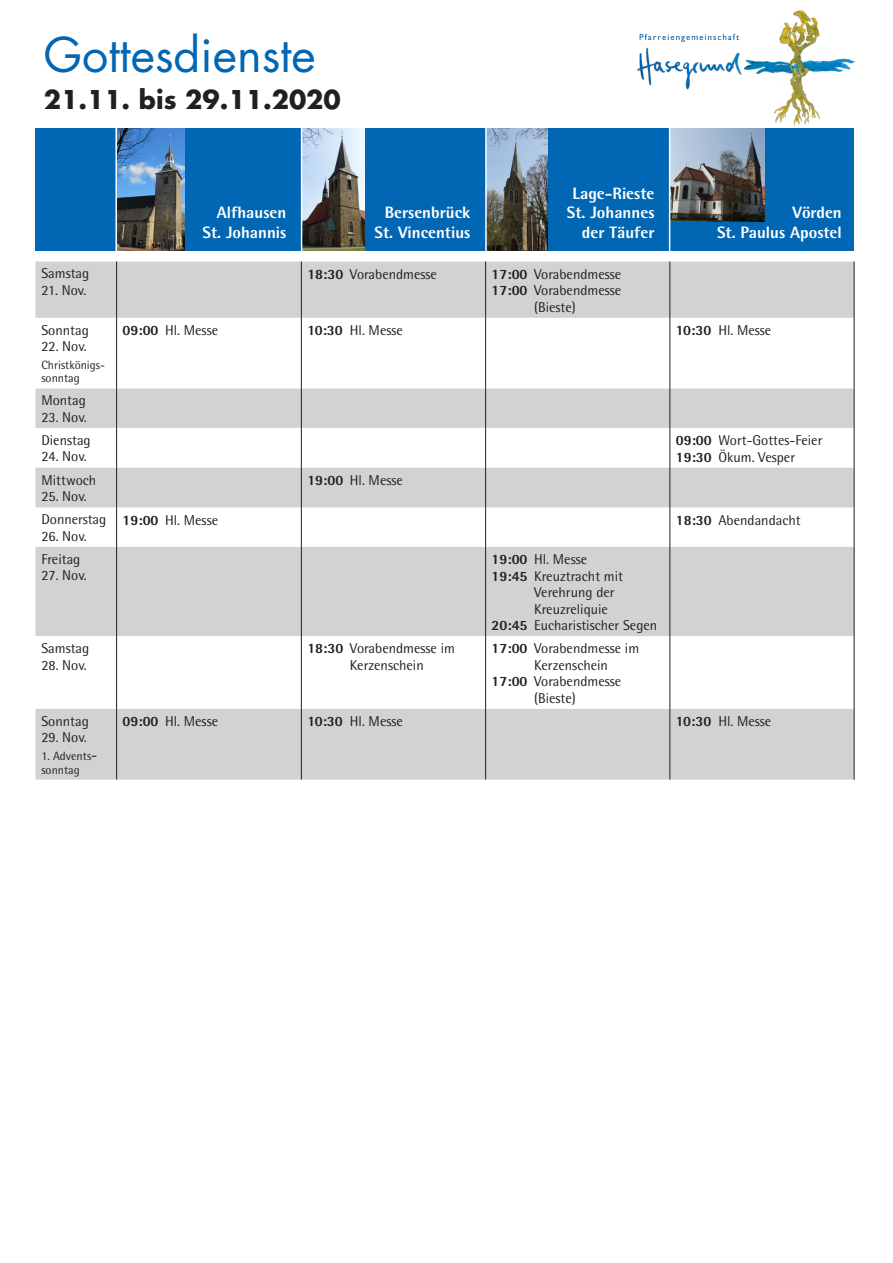
<style>
.page{position:relative;width:893px;height:1263px;background:#fff}
.page>*{position:absolute;margin:0;border:0;box-sizing:border-box;transform-origin:0 0}
.t1{font:46.65px "Futura LT Pro";color:#0166b3}
.t2{font:700 25.2px "Futura LT Pro";color:#231f20}
.t3{font:800 16.5px/19.5px "Rotis Semi Sans";color:#fff;text-align:right}
.Messe_art{font:14.25px/16.5px "Rotis Semi Sans";color:#231f20}
.Messe_Datum_klein{font:12px/13.5px "Rotis Semi Sans";color:#231f20}
.s1{font-weight:800}
</style>
<div class="page">
<div style="left:35px;top:129px;width:819px;height:72px;background:#0166b3"></div>
<div style="left:35px;top:198px;width:819px;height:52px;background:#0166b3"></div>
<img style="left:637px;top:10px;width:217px;height:115px">
<img style="left:117px;top:129px;width:67px;height:121px">
<img style="left:302px;top:129px;width:62px;height:121px">
<img style="left:487px;top:129px;width:61px;height:121px">
<img style="left:670px;top:129px;width:95px;height:93px">
<hr style="left:485px;top:128px;width:2px;height:123px;background:#fff">
<hr style="left:115px;top:128px;width:2px;height:123px;background:#fff">
<hr style="left:669px;top:128px;width:1px;height:123px;background:#fff">
<hr style="left:301px;top:128px;width:1px;height:123px;background:#fff">
<svg style="left:35px;top:261px;width:819px;height:518px;fill:#d1d2d4"></svg>
<hr style="left:116px;top:261px;width:1px;height:57px;background:#231f20">
<hr style="left:301px;top:261px;width:1px;height:57px;background:#231f20">
<hr style="left:485px;top:261px;width:1px;height:57px;background:#231f20">
<hr style="left:669px;top:261px;width:1px;height:57px;background:#231f20">
<hr style="left:116px;top:318px;width:1px;height:70px;background:#231f20">
<hr style="left:301px;top:318px;width:1px;height:70px;background:#231f20">
<hr style="left:485px;top:318px;width:1px;height:70px;background:#231f20">
<hr style="left:669px;top:318px;width:1px;height:70px;background:#231f20">
<hr style="left:116px;top:388px;width:1px;height:40px;background:#231f20">
<hr style="left:301px;top:388px;width:1px;height:40px;background:#231f20">
<hr style="left:485px;top:388px;width:1px;height:40px;background:#231f20">
<hr style="left:669px;top:388px;width:1px;height:40px;background:#231f20">
<hr style="left:116px;top:428px;width:1px;height:40px;background:#231f20">
<hr style="left:301px;top:428px;width:1px;height:40px;background:#231f20">
<hr style="left:485px;top:428px;width:1px;height:40px;background:#231f20">
<hr style="left:669px;top:428px;width:1px;height:40px;background:#231f20">
<hr style="left:116px;top:468px;width:1px;height:39px;background:#231f20">
<hr style="left:301px;top:468px;width:1px;height:39px;background:#231f20">
<hr style="left:485px;top:468px;width:1px;height:39px;background:#231f20">
<hr style="left:669px;top:468px;width:1px;height:39px;background:#231f20">
<hr style="left:116px;top:507px;width:1px;height:40px;background:#231f20">
<hr style="left:301px;top:507px;width:1px;height:40px;background:#231f20">
<hr style="left:485px;top:507px;width:1px;height:40px;background:#231f20">
<hr style="left:669px;top:507px;width:1px;height:40px;background:#231f20">
<hr style="left:116px;top:547px;width:1px;height:89px;background:#231f20">
<hr style="left:301px;top:547px;width:1px;height:89px;background:#231f20">
<hr style="left:485px;top:547px;width:1px;height:89px;background:#231f20">
<hr style="left:669px;top:547px;width:1px;height:89px;background:#231f20">
<hr style="left:116px;top:636px;width:1px;height:73px;background:#231f20">
<hr style="left:301px;top:636px;width:1px;height:73px;background:#231f20">
<hr style="left:485px;top:636px;width:1px;height:73px;background:#231f20">
<hr style="left:669px;top:636px;width:1px;height:73px;background:#231f20">
<hr style="left:116px;top:709px;width:1px;height:70px;background:#231f20">
<hr style="left:301px;top:709px;width:1px;height:70px;background:#231f20">
<hr style="left:485px;top:709px;width:1px;height:70px;background:#231f20">
<hr style="left:669px;top:709px;width:1px;height:70px;background:#231f20">
<hr style="left:854px;top:261px;width:1px;height:57px;background:#231f20">
<hr style="left:854px;top:318px;width:1px;height:70px;background:#231f20">
<hr style="left:854px;top:388px;width:1px;height:40px;background:#231f20">
<hr style="left:854px;top:428px;width:1px;height:40px;background:#231f20">
<hr style="left:854px;top:468px;width:1px;height:39px;background:#231f20">
<hr style="left:854px;top:507px;width:1px;height:40px;background:#231f20">
<hr style="left:854px;top:547px;width:1px;height:89px;background:#231f20">
<hr style="left:854px;top:636px;width:1px;height:73px;background:#231f20">
<hr style="left:854px;top:709px;width:1px;height:70px;background:#231f20">
<p class="t1" style="left:44px;top:23px;width:273px">Gottesdienste</p>
<p class="t2" style="left:44px;top:80px;width:298px">21.11. bis 29.11.2020</p>
<p class="t3" style="left:202px;top:203px;width:85px">Alfhausen<br>St. Johannis</p>
<p class="t3" style="left:375px;top:203px;width:97px">Bersenbrück<br>St. Vincentius</p>
<p class="t3" style="left:567px;top:183px;width:89px">Lage-Rieste<br>St. Johannes der Täufer</p>
<p class="Messe_art" style="left:41px;top:265px;width:49px">Samstag</p>
<p class="Messe_art" style="left:41px;top:282px;width:46px">21. Nov.</p>
<p class="Messe_art" style="left:307px;top:266px;width:131px"><span class="s1">18:30</span> Vorabendmesse</p>
<p class="Messe_art" style="left:492px;top:266px;width:131px"><span class="s1">17:00</span> Vorabendmesse</p>
<p class="Messe_art" style="left:492px;top:282px;width:131px;text-align:center"><span class="s1">17:00</span> Vorabendmesse (Bieste)</p>
<p class="t3" style="left:717px;top:203px;width:126px">Vörden<br>St. Paulus Apostel</p>
<p class="Messe_art" style="left:41px;top:321px;width:49px">Sonntag</p>
<p class="Messe_art" style="left:41px;top:338px;width:47px">22. Nov.</p>
<p class="Messe_Datum_klein" style="left:41px;top:358px;width:65px">Christkönigs&shy;sonntag</p>
<p class="Messe_art" style="left:123px;top:322px;width:97px"><span class="s1">09:00</span> Hl. Messe</p>
<p class="Messe_art" style="left:307px;top:322px;width:97px"><span class="s1">10:30</span> Hl. Messe</p>
<p class="Messe_art" style="left:676px;top:322px;width:97px"><span class="s1">10:30</span> Hl. Messe</p>
<p class="Messe_art" style="left:41px;top:392px;width:46px">Montag</p>
<p class="Messe_art" style="left:41px;top:409px;width:47px">23. Nov.</p>
<p class="Messe_art" style="left:41px;top:432px;width:51px">Dienstag</p>
<p class="Messe_art" style="left:41px;top:448px;width:47px">24. Nov.</p>
<p class="Messe_art" style="left:676px;top:432px;width:148px"><span class="s1">09:00</span> Wort-Gottes-Feier</p>
<p class="Messe_art" style="left:676px;top:448px;width:121px"><span class="s1">19:30</span> Ökum. Vesper</p>
<p class="Messe_art" style="left:41px;top:471px;width:56px">Mittwoch</p>
<p class="Messe_art" style="left:41px;top:488px;width:47px">25. Nov.</p>
<p class="Messe_art" style="left:307px;top:472px;width:97px"><span class="s1">19:00</span> Hl. Messe</p>
<p class="Messe_art" style="left:41px;top:511px;width:66px">Donnerstag</p>
<p class="Messe_art" style="left:41px;top:528px;width:47px">26. Nov.</p>
<p class="Messe_art" style="left:123px;top:511px;width:97px"><span class="s1">19:00</span> Hl. Messe</p>
<p class="Messe_art" style="left:676px;top:511px;width:126px"><span class="s1">18:30</span> Abendandacht</p>
<p class="Messe_art" style="left:41px;top:550px;width:41px">Freitag</p>
<p class="Messe_art" style="left:41px;top:567px;width:47px">27. Nov.</p>
<p class="Messe_art" style="left:492px;top:551px;width:97px"><span class="s1">19:00</span> Hl. Messe</p>
<p class="Messe_art" style="left:534px;top:567px;width:90px;text-indent:-43px"><span class="s1">19:45</span> Kreuztracht mit<br>Verehrung der<br>Kreuzreliquie</p>
<p class="Messe_art" style="left:492px;top:617px;width:167px"><span class="s1">20:45</span> Eucharistischer Segen</p>
<p class="Messe_art" style="left:41px;top:640px;width:49px">Samstag</p>
<p class="Messe_art" style="left:41px;top:656px;width:47px">28. Nov.</p>
<p class="Messe_art" style="left:350px;top:640px;width:107px;text-indent:-43px"><span class="s1">18:30</span> Vorabendmesse im<br>Kerzenschein</p>
<p class="Messe_art" style="left:534px;top:640px;width:107px;text-indent:-43px"><span class="s1">17:00</span> Vorabendmesse im<br>Kerzenschein</p>
<p class="Messe_art" style="left:492px;top:673px;width:131px;text-align:center"><span class="s1">17:00</span> Vorabendmesse (Bieste)</p>
<p class="Messe_art" style="left:41px;top:713px;width:49px">Sonntag</p>
<p class="Messe_art" style="left:41px;top:729px;width:47px">29. Nov.</p>
<p class="Messe_Datum_klein" style="left:41px;top:749px;width:57px">1. Advents&shy;sonntag</p>
<p class="Messe_art" style="left:123px;top:713px;width:97px"><span class="s1">09:00</span> Hl. Messe</p>
<p class="Messe_art" style="left:307px;top:713px;width:97px"><span class="s1">10:30</span> Hl. Messe</p>
<p class="Messe_art" style="left:676px;top:713px;width:97px"><span class="s1">10:30</span> Hl. Messe</p>
</div>
